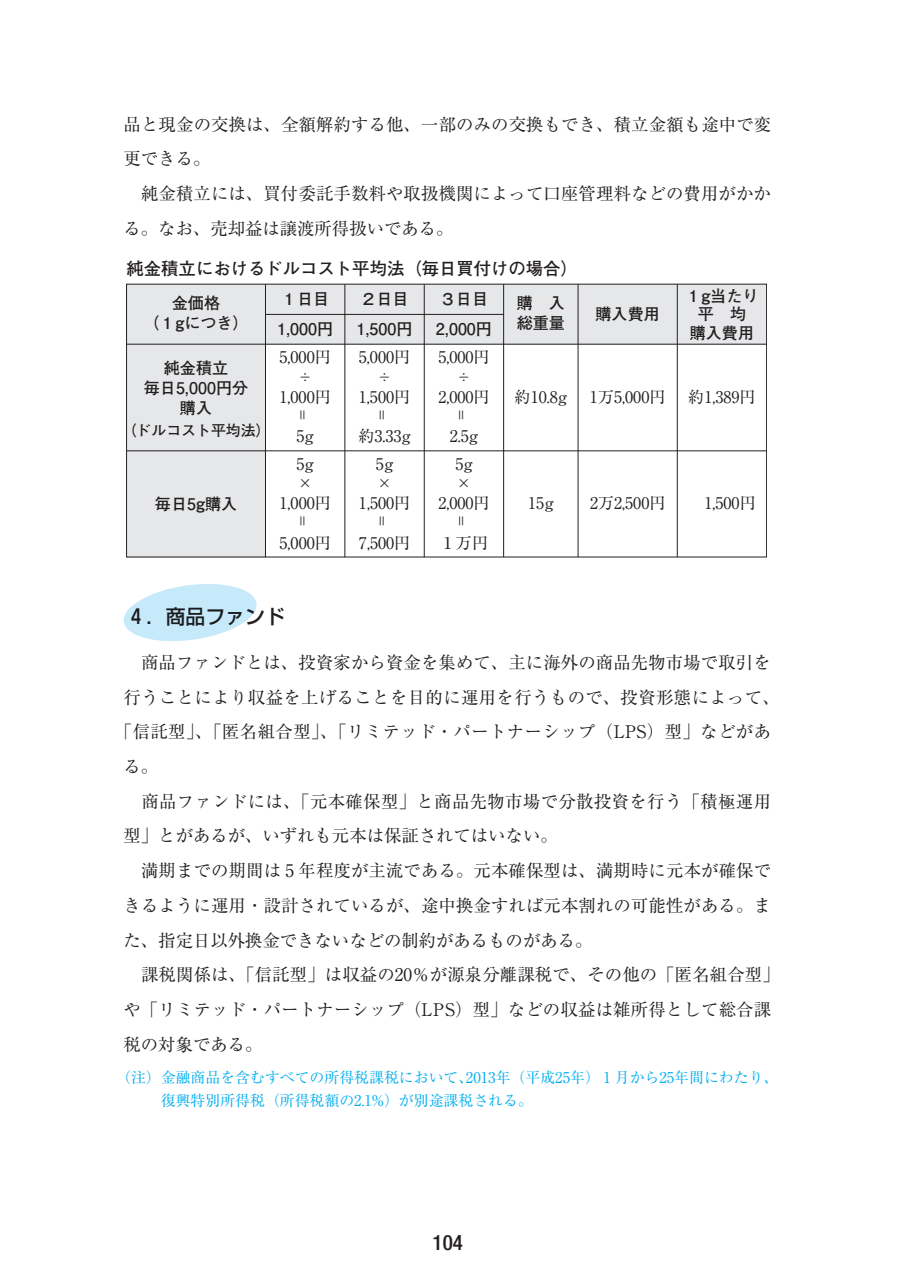
<style>
.page{position:relative;width:903px;height:1275px;background:#fff}
.page>*{position:absolute;margin:0;border:0;box-sizing:border-box;transform-origin:0 0}
.t1{font:500 condensed 21px "Helvetica Neue LT Std";color:#231f20}
.t2{font:500 19.78px "Shin Go Pro";color:#231f20}
.t3{font:17.32px/34.6px "Ryumin Pro";letter-spacing:.01em;color:#231f20}
.t4{font:700 17.32px "Futo Go B101 Pro";color:#231f20}
.t5{font:16.1px/19.8px "Ryumin Pro";color:#231f20;text-align:center}
.t6{font:700 16.1px/19.8px "Futo Go B101 Pro";color:#231f20;text-align:center}
.t7{font:14.88px/22.4px "Ryumin Pro";color:#00aeef}
.t8{font:700 14.88px "Futo Go B101 Pro";color:#231f20}
</style>
<div class="page">
<div style="left:127px;top:284px;width:639px;height:60px;background:#e6e7e9"></div>
<div style="left:127px;top:284px;width:138px;height:273px;background:#e6e7e9"></div>
<div style="left:126px;top:284px;width:641px;height:273px;border:1px solid #231f20"></div>
<hr style="left:265px;top:284px;width:1px;height:273px;background:#231f20">
<hr style="left:345px;top:284px;width:1px;height:273px;background:#231f20">
<hr style="left:424px;top:284px;width:1px;height:273px;background:#231f20">
<hr style="left:503px;top:284px;width:1px;height:273px;background:#231f20">
<hr style="left:578px;top:284px;width:1px;height:273px;background:#231f20">
<hr style="left:677px;top:284px;width:1px;height:273px;background:#231f20">
<hr style="left:127px;top:451px;width:639px;height:1px;background:#231f20">
<hr style="left:127px;top:344px;width:639px;height:1px;background:#231f20">
<hr style="left:265px;top:314px;width:239px;height:1px;background:#231f20">
<svg style="left:123px;top:584px;width:134px;height:57px"></svg>
<p class="t3" style="left:124px;top:106px;width:649px">品と現金の交換は、全額解約する他、一部のみの交換もでき、積立金額も途中で変更できる。<br>　純金積立には、買付委託手数料や取扱機関によって口座管理料などの費用がかかる。なお、売却益は譲渡所得扱いである。</p>
<p class="t4" style="left:127px;top:254px;width:453px">純金積立におけるドルコスト平均法（毎日買付けの場合）</p>
<p class="t6" style="left:143px;top:291px;width:107px">金価格<br>（１gにつき）</p>
<p class="t6" style="left:144px;top:356px;width:106px">純金積立<br>毎日5,000円分購入</p>
<p class="t6" style="left:685px;top:284px;width:75px;line-height:18.6px">１g当たり平　均</p>
<p class="t6" style="left:277px;top:282px;width:58px;line-height:29.8px;text-align:left">１日目<br>1,000円</p>
<p class="t6" style="left:356px;top:282px;width:58px;line-height:29.8px;text-align:left">２日目<br>1,500円</p>
<p class="t6" style="left:440px;top:287px;width:50px">３日目</p>
<p class="t6" style="left:517px;top:291px;width:50px;text-align:left">購　入総重量</p>
<p class="t6" style="left:595px;top:302px;width:66px">購入費用</p>
<p class="t6" style="left:436px;top:317px;width:58px">2,000円</p>
<p class="t6" style="left:690px;top:321px;width:66px">購入費用</p>
<p class="t5" style="left:279px;top:346px;width:53px">5,000円÷<br>1,000円</p>
<p class="t5" style="left:297px;top:425px;width:19px">5g</p>
<p class="t5" style="left:359px;top:346px;width:53px">5,000円÷<br>1,500円</p>
<p class="t5" style="left:358px;top:425px;width:54px">約3.33g</p>
<p class="t5" style="left:438px;top:346px;width:53px">5,000円÷<br>2,000円</p>
<p class="t5" style="left:450px;top:425px;width:30px">2.5g</p>
<p class="t5" style="left:515px;top:386px;width:54px">約10.8g</p>
<p class="t5" style="left:590px;top:386px;width:77px">1万5,000円</p>
<p class="t5" style="left:688px;top:386px;width:69px">約1,389円</p>
<p class="t5" style="left:294px;top:404px;width:11px">＝</p>
<p class="t5" style="left:374px;top:404px;width:11px">＝</p>
<p class="t5" style="left:453px;top:404px;width:11px">＝</p>
<p class="t8" style="left:122px;top:418px;width:150px">（ドルコスト平均法）</p>
<p class="t6" style="left:155px;top:492px;width:84px">毎日5g購入</p>
<p class="t5" style="left:280px;top:453px;width:53px">5g<br>×<br>1,000円</p>
<p class="t5" style="left:280px;top:532px;width:53px">5,000円</p>
<p class="t5" style="left:294px;top:510px;width:11px">＝</p>
<p class="t5" style="left:359px;top:453px;width:53px">5g<br>×<br>1,500円</p>
<p class="t5" style="left:359px;top:532px;width:53px">7,500円</p>
<p class="t5" style="left:374px;top:510px;width:11px">＝</p>
<p class="t5" style="left:438px;top:453px;width:53px">5g<br>×<br>2,000円</p>
<p class="t5" style="left:440px;top:532px;width:50px">１万円</p>
<p class="t5" style="left:453px;top:510px;width:11px">＝</p>
<p class="t5" style="left:528px;top:492px;width:27px">15g</p>
<p class="t5" style="left:590px;top:492px;width:77px">2万2,500円</p>
<p class="t5" style="left:704px;top:492px;width:53px">1,500円</p>
<p class="t2" style="left:131px;top:600px;width:155px">4 ．商品ファンド</p>
<p class="t3" style="left:124px;top:644px;width:649px">　商品ファンドとは、投資家から資金を集めて、主に海外の商品先物市場で取引を</p>
<p class="t3" style="left:124px;top:679px;width:657px">行うことにより収益を上げることを目的に運用を行うもので、投資形態によって、</p>
<p class="t3" style="left:115px;top:713px;width:658px">「信託型」、「匿名組合型」、「リミテッド・パートナーシップ（LPS）型」などがあ</p>
<p class="t3" style="left:124px;top:748px;width:36px">る。</p>
<p class="t3" style="left:124px;top:783px;width:649px">　商品ファンドには、「元本確保型」と商品先物市場で分散投資を行う「積極運用</p>
<p class="t3" style="left:124px;top:817px;width:436px">型」とがあるが、いずれも元本は保証されてはいない。</p>
<p class="t3" style="left:124px;top:852px;width:649px">　満期までの期間は 5 年程度が主流である。元本確保型は、満期時に元本が確保で</p>
<p class="t3" style="left:124px;top:887px;width:649px">きるように運用・設計されているが、途中換金すれば元本割れの可能性がある。ま</p>
<p class="t3" style="left:124px;top:922px;width:470px">た、指定日以外換金できないなどの制約があるものがある。</p>
<p class="t3" style="left:124px;top:956px;width:658px">　課税関係は、「信託型」は収益の20％が源泉分離課税で、その他の「匿名組合型」</p>
<p class="t3" style="left:124px;top:991px;width:649px">や「リミテッド・パートナーシップ（LPS）型」などの収益は雑所得として総合課</p>
<p class="t3" style="left:124px;top:1026px;width:140px">税の対象である。</p>
<p class="t7" style="left:161px;top:1066px;width:619px;text-indent:-45px">（注）金融商品を含むすべての所得税課税において、2013年（平成25年） 1 月から25年間にわたり、復興特別所得税（所得税額の2.1%）が別途課税される。</p>
<p class="t1" style="left:433px;top:1230px;width:32px">104</p>
</div>
